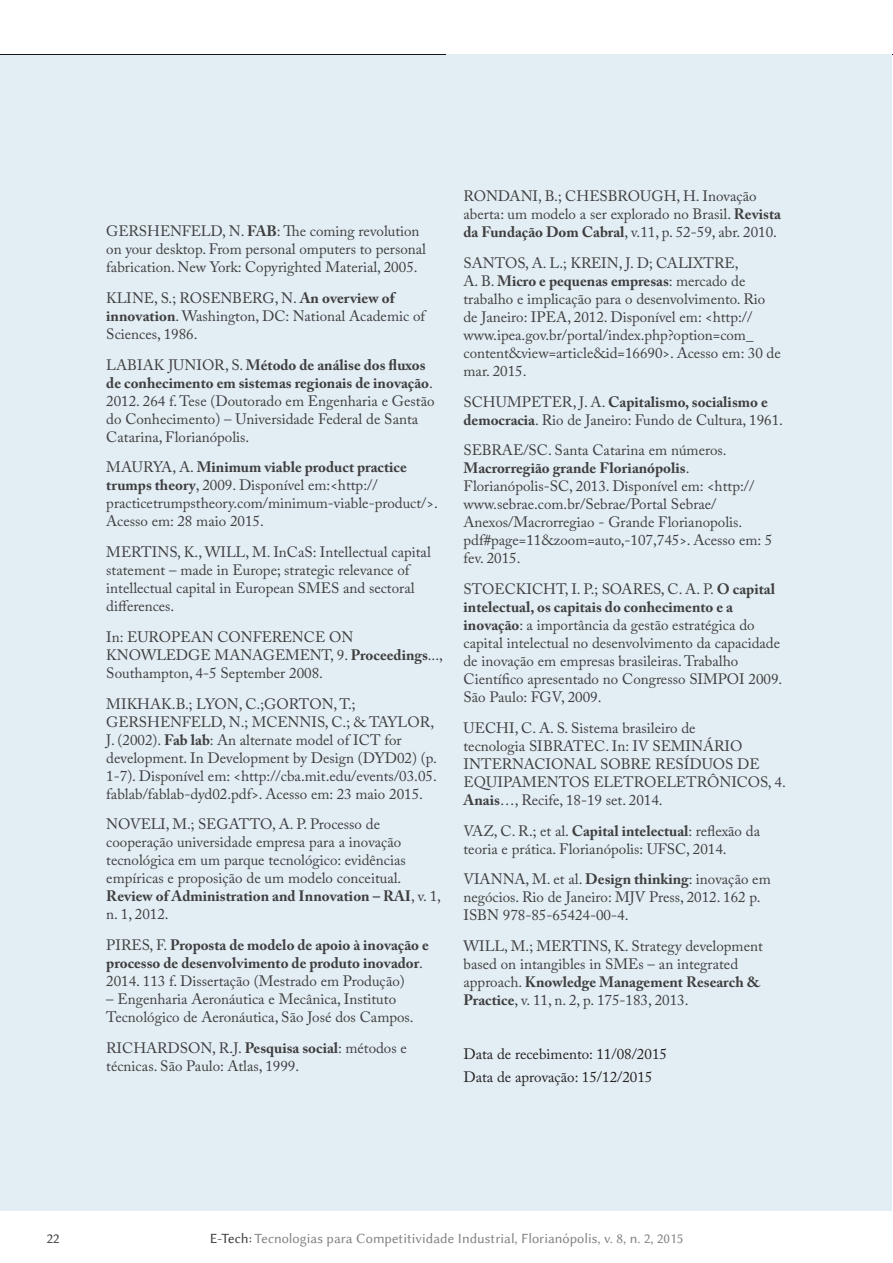
<style>
.page{position:relative;width:893px;height:1263px;background:#fff}
.page>*{position:absolute;margin:0;border:0;box-sizing:border-box;transform-origin:0 0}
.referencias{font:15px/18px "Adobe Caslon Pro";color:#3e3e3f}
.referencias-2{font:700 15px/18px "Adobe Caslon Pro";color:#3e3e3f}
.recebimento_publicaç{font:15px "Adobe Caslon Pro";color:#231f20}
.t1{font:14.25px "Lin Biolinum";color:#808285}
.mestre2{font:14.25px "Lin Biolinum";color:#3e3e3f}
.s1{font-weight:700}
.s2{font-weight:400}
.s3{color:#3e3e3f}
</style>
<div class="page">
<hr style="left:0;top:54px;width:893px;height:1px;background:#000">
<div style="left:0;top:55px;width:461px;height:1155px;background:#e3eef4"></div>
<div style="left:446px;top:54px;width:446px;height:1156px;background:#e3eef4"></div>
<p class="referencias" style="left:106px;top:222px;width:321px">GERSHENFELD, N. <span class="s1">FAB</span>: The coming revolution on your desktop. From personal omputers to personal fabrication. New York: Copyrighted Material, 2005.</p>
<p class="referencias" style="left:106px;top:289px;width:320px">KLINE, S.; ROSENBERG, N. <span class="s1">An overview of innovation</span>. Washington, DC: National Academic of<br>Sciences, 1986.</p>
<p class="referencias" style="left:106px;top:355px;width:330px">LABIAK JUNIOR, S. <span class="s1">Método de análise dos fluxos de conhecimento em sistemas regionais de inovação</span>.<br>2012. 264 f. Tese (Doutorado em Engenharia e Gestão do Conhecimento) – Universidade Federal de Santa Catarina, Florianópolis.</p>
<p class="referencias" style="left:106px;top:458px;width:333px">MAURYA, A. <span class="s1">Minimum viable product practice trumps theory</span>, 2009. Disponível em:&lt;http:// practicetrumpstheory.com/minimum-viable-product/&gt;.<br>Acesso em: 28 maio 2015.</p>
<p class="referencias" style="left:106px;top:543px;width:326px">MERTINS, K., WILL, M. InCaS: Intellectual capital statement – made in Europe; strategic relevance of intellectual capital in European SMES and sectoral differences.</p>
<p class="referencias" style="left:106px;top:628px;width:338px">In: EUROPEAN CONFERENCE ON<br>KNOWLEDGE MANAGEMENT, 9. <span class="s1">Proceedings</span>...,<br>Southampton, 4-5 September 2008.</p>
<p class="referencias" style="left:106px;top:694px;width:332px">MIKHAK.B.; LYON, C.;GORTON, T.; GERSHENFELD, N.; MCENNIS, C.; &amp; TAYLOR, J. (2002). <span class="s1">Fab lab</span>: An alternate model of ICT for development. In Development by Design (DYD02) (p.<br>1-7). Disponível em: &lt;http://cba.mit.edu/events/03.05. fablab/fablab-dyd02.pdf&gt;. Acesso em: 23 maio 2015.</p>
<p class="referencias" style="left:106px;top:815px;width:336px">NOVELI, M.; SEGATTO, A. P. Processo de cooperação universidade empresa para a inovação tecnológica em um parque tecnológico: evidências empíricas e proposição de um modelo conceitual.<br><span class="s1">Review of Administration and Innovation – RAI</span>, v. 1, n. 1, 2012.</p>
<p class="referencias-2" style="left:106px;top:936px;width:324px"><span class="s2">PIRES, F.</span> Proposta de modelo de apoio à inovação e processo de desenvolvimento de produto inovador<span class="s2">.<br>2014. 113 f. Dissertação (Mestrado em Produção)</span></p>
<p class="referencias" style="left:106px;top:990px;width:309px">– Engenharia Aeronáutica e Mecânica, Instituto<br>Tecnológico de Aeronáutica, São José dos Campos.</p>
<p class="referencias" style="left:106px;top:1039px;width:302px">RICHARDSON, R.J. <span class="s1">Pesquisa social</span>: métodos e técnicas. São Paulo: Atlas, 1999.</p>
<p class="referencias" style="left:463px;top:187px;width:319px">RONDANI, B.; CHESBROUGH, H. Inovação aberta: um modelo a ser explorado no Brasil. <span class="s1">Revista da Fundação Dom Cabral</span>, v.11, p. 52-59, abr. 2010.</p>
<p class="referencias" style="left:463px;top:254px;width:319px">SANTOS, A. L.; KREIN, J. D; CALIXTRE,<br>A. B. <span class="s1">Micro e pequenas empresas</span>: mercado de trabalho e implicação para o desenvolvimento. Rio de Janeiro: IPEA, 2012. Disponível em: &lt;http:// www.ipea.gov.br/portal/index.php?option=com_ content&amp;view=article&amp;id=16690&gt;. Acesso em: 30 de mar. 2015.</p>
<p class="referencias" style="left:463px;top:392px;width:321px">SCHUMPETER, J. A. <span class="s1">Capitalismo, socialismo e democracia</span>. Rio de Janeiro: Fundo de Cultura, 1961.</p>
<p class="referencias" style="left:463px;top:441px;width:310px">SEBRAE/SC. Santa Catarina em números.<br><span class="s1">Macrorregião grande Florianópolis</span>.<br>Florianópolis-SC, 2013. Disponível em: &lt;http:// www.sebrae.com.br/Sebrae/Portal Sebrae/ Anexos/Macrorregiao - Grande Florianopolis. pdf#page=11&amp;zoom=auto,-107,745&gt;. Acesso em: 5 fev. 2015.</p>
<p class="referencias" style="left:463px;top:580px;width:320px">STOECKICHT, I. P.; SOARES, C. A. P. <span class="s1">O capital intelectual, os capitais do conhecimento e a inovação</span>: a importância da gestão estratégica do capital intelectual no desenvolvimento da capacidade de inovação em empresas brasileiras. Trabalho Científico apresentado no Congresso SIMPOI 2009.<br>São Paulo: FGV, 2009.</p>
<p class="referencias" style="left:463px;top:719px;width:324px">UECHI, C. A. S. Sistema brasileiro de<br>tecnologia SIBRATEC. In: IV SEMINÁRIO INTERNACIONAL SOBRE RESÍDUOS DE EQUIPAMENTOS ELETROELETRÔNICOS, 4.<br><span class="s1">Anais</span>…, Recife, 18-19 set. 2014.</p>
<p class="referencias" style="left:463px;top:821px;width:298px">VAZ, C. R.; et al. <span class="s1">Capital intelectual</span>: reflexão da teoria e prática. Florianópolis: UFSC, 2014.</p>
<p class="referencias" style="left:463px;top:870px;width:309px">VIANNA, M. et al. <span class="s1">Design thinking</span>: inovação em negócios. Rio de Janeiro: MJV Press, 2012. 162 p.<br>ISBN 978-85-65424-00-4.</p>
<p class="referencias" style="left:463px;top:937px;width:301px">WILL, M.; MERTINS, K. Strategy development based on intangibles in SMEs – an integrated approach. <span class="s1">Knowledge Management Research &amp; Practice</span>, v. 11, n. 2, p. 175-183, 2013.</p>
<p class="recebimento_publicaç" style="left:463px;top:1045px;width:205px">Data de recebimento: 11/08/2015</p>
<p class="recebimento_publicaç" style="left:463px;top:1068px;width:190px">Data de aprovação: 15/12/2015</p>
<p class="mestre2" style="left:47px;top:1230px;width:14px">22</p>
<p class="t1" style="left:210px;top:1230px;width:475px"><span class="s3">E-Tech:</span> Tecnologias para Competitividade Industrial, Florianópolis, v. 8, n. 2, 2015</p>
</div>
